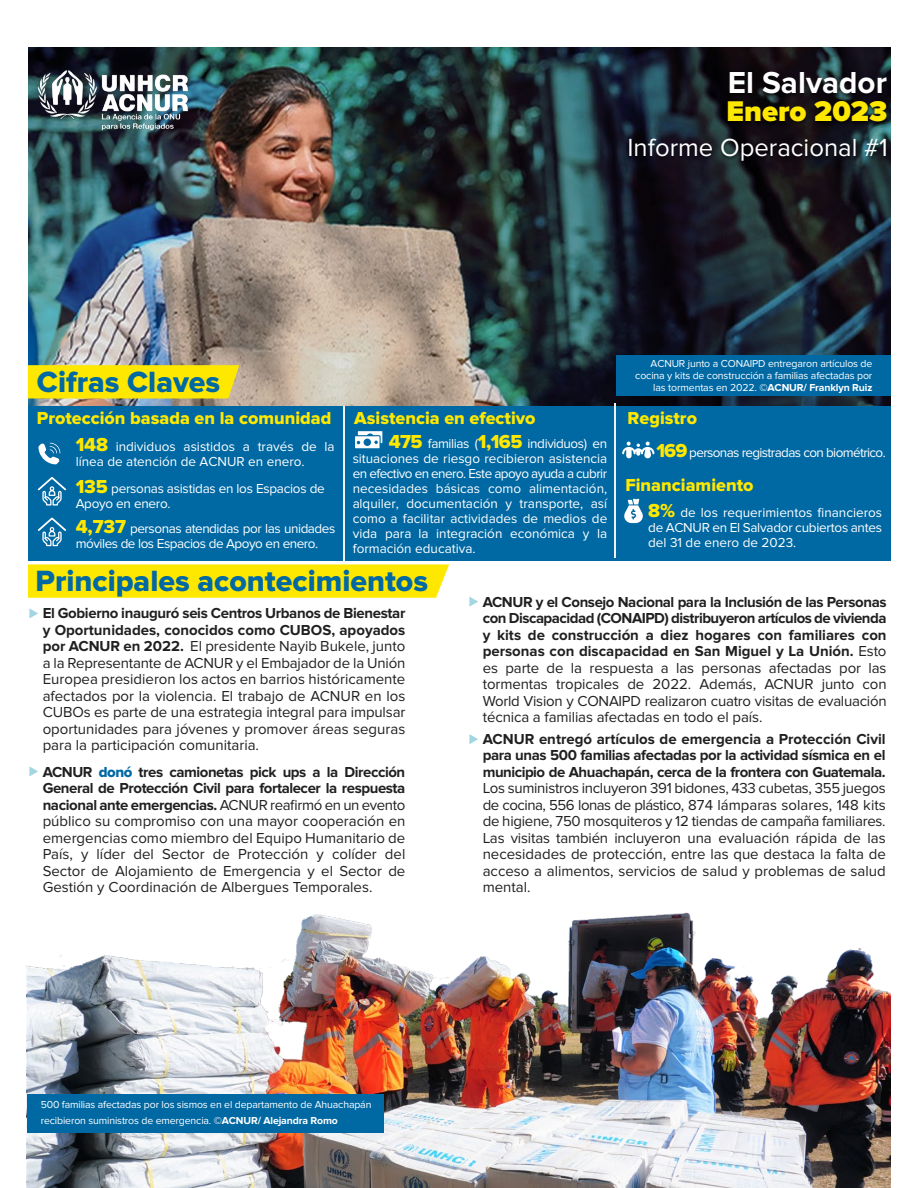
<style>
.page{position:relative;width:918px;height:1188px;background:#fff}
.page>*{position:absolute;margin:0;border:0;box-sizing:border-box;transform-origin:0 0}
.t1{font:700 31.5px "Proxima Nova";color:#fff}
.t2{font:30.3px "Proxima Nova Extrabld";color:#0069a4}
.t3{font:900 29.55px "Proxima Nova";color:#ffe800}
.t4{font:25.65px "Proxima Nova";color:#fff}
.t5{font:18px "Proxima Nova Extrabld";color:#ffe800}
.t6{font:15px/16.5px "Proxima Nova";color:#202020;text-align:justify}
.t7{font:700 15px/16.5px "Proxima Nova";letter-spacing:-.02em;color:#202020;text-align:justify}
.t8{font:13.5px/15px "Proxima Nova";letter-spacing:-.02em;color:#fff;text-align:justify}
.t9{font:13.5px "Proxima Nova";letter-spacing:-.035em;color:#000;scale:.47 1}
.t10{font:13.5px/15px "Proxima Nova";color:#fff}
.t11{font:13.5px "Proxima Nova";letter-spacing:-.045em;color:#fff}
.t12{font:10.5px/12px "Proxima Nova";letter-spacing:-.015em;color:#fff}
.s1{font-weight:700}
.s2{font-family:"Proxima Nova Extrabld";font-size:19.5px;color:#ffe800}
.s3{font-family:"Proxima Nova Extrabld";color:#0069a4}
.s4{font-weight:400}
</style>
<div class="page">
<img style="left:27px;top:912px;width:864px;height:276px">
<img style="left:28px;top:48px;width:863px;height:510px">
<img style="left:28px;top:54px;width:176px;height:93px">
<div style="left:28px;top:365px;width:211px;height:33px;background:#ffe800"></div>
<svg style="left:28px;top:564px;width:421px;height:34px;background:#ffe809"></svg>
<svg style="left:29px;top:608px;width:9px;height:11px"></svg>
<svg style="left:29px;top:766px;width:9px;height:10px"></svg>
<svg style="left:469px;top:734px;width:9px;height:10px"></svg>
<svg style="left:469px;top:597px;width:9px;height:10px"></svg>
<svg style="left:168px;top:951px;width:13px;height:13px"></svg>
<svg style="left:208px;top:956px;width:14px;height:11px"></svg>
<svg style="left:265px;top:1023px;width:26px;height:16px"></svg>
<div style="left:28px;top:406px;width:862px;height:154px;background:#0069a4"></div>
<img style="left:624px;top:65px;width:267px;height:104px">
<hr style="left:343px;top:406px;width:2px;height:155px;background:#f1f1f1">
<hr style="left:614px;top:404px;width:2px;height:154px;background:#f1f1f1">
<svg style="left:38px;top:443px;width:22px;height:21px"></svg>
<svg style="left:355px;top:431px;width:27px;height:17px"></svg>
<svg style="left:624px;top:499px;width:19px;height:24px"></svg>
<svg style="left:38px;top:477px;width:28px;height:29px"></svg>
<svg style="left:38px;top:517px;width:28px;height:29px"></svg>
<svg style="left:622px;top:442px;width:32px;height:16px"></svg>
<div style="left:27px;top:1095px;width:357px;height:38px;background:#0069a4"></div>
<div style="left:616px;top:355px;width:275px;height:41px;background:#0069a4"></div>
<h1 class="t1" style="left:728px;top:64px;width:161px">El Salvador</h1>
<h3 class="t3" style="left:727px;top:94px;width:162px">Enero 2023</h3>
<h2 class="t2" style="left:37px;top:365px;width:185px">Cifras Claves</h2>
<h3 class="t4" style="left:628px;top:132px;width:262px">Informe Operacional #1</h3>
<p class="t12" style="left:635px;top:357px;width:239px;text-align:right">ACNUR junto a CONAIPD entregaron artículos de cocina y kits de construcción a familias afectadas por las tormentas en 2022. <span class="s1">©ACNUR/ Franklyn Ruiz</span></p>
<p class="t5" style="left:37px;top:408px;width:296px">Protección basada en la comunidad</p>
<p class="t5" style="left:354px;top:408px;width:183px">Asistencia en efectivo</p>
<p class="t5" style="left:628px;top:408px;width:71px">Registro</p>
<p class="t10" style="left:76px;top:440px;width:261px"><span class="s2">148</span> individuos asistidos a través de la línea de atención de ACNUR en enero.</p>
<p class="t8" style="left:353px;top:436px;width:256px;text-indent:36px"><span class="s2">475</span> familias (<span class="s2">1,165</span> individuos) en situaciones de riesgo recibieron asistencia en efectivo en enero. Este apoyo ayuda a cubrir necesidades básicas como alimentación, alquiler, documentación y transporte, así como a facilitar actividades de medios de vida para la integración económica y la formación educativa.</p>
<p class="t8" style="left:76px;top:481px;width:251px"><span class="s2">135</span> personas asistidas en los Espacios de<br>Apoyo en enero.</p>
<p class="t8" style="left:76px;top:521px;width:261px"><span class="s2">4,737</span> personas atendidas por las unidades móviles de los Espacios de Apoyo en enero.</p>
<p class="t11" style="left:656px;top:445px;width:231px"><span class="s2">169</span> personas registradas con biométrico.</p>
<p class="t5" style="left:625px;top:474px;width:130px">Financiamiento</p>
<p class="t8" style="left:648px;top:506px;width:236px"><span class="s2">8%</span> de los requerimientos financieros de ACNUR en El Salvador cubiertos antes del 31 de enero de 2023.</p>
<h2 class="t2" style="left:36px;top:564px;width:394px">Principales acontecimientos</h2>
<p class="t6" style="left:43px;top:605px;width:364px"><span class="s1">El Gobierno inauguró seis Centros Urbanos de Bienestar y Oportunidades, conocidos como CUBOS, apoyados por ACNUR en 2022.</span> El presidente Nayib Bukele, junto a la Representante de ACNUR y el Embajador de la Unión Europea presidieron los actos en barrios históricamente afectados por la violencia. El trabajo de ACNUR en los CUBOs es parte de una estrategia integral para impulsar oportunidades para jóvenes y promover áreas seguras para la participación comunitaria.</p>
<p class="t6" style="left:43px;top:764px;width:364px"><span class="s1">ACNUR</span> <span class="s3">donó</span> <span class="s1">tres camionetas pick ups a la Dirección General de Protección Civil para fortalecer la respuesta nacional ante emergencias.</span> ACNUR reafirmó en un evento público su compromiso con una mayor cooperación en emergencias como miembro del Equipo Humanitario de País, y líder del Sector de Protección y colíder del Sector de Alojamiento de Emergencia y el Sector de Gestión y Coordinación de Albergues Temporales.</p>
<p class="t9" style="left:46px;top:765px;width:766px">https://www.acnur.org/noticias/press/2023/1/63d41e7b26/acnur-en-el-salvador-entrega-tres-vehiculos-a-proteccion-civil-para-fortalecer.html</p>
<p class="t7" style="left:483px;top:594px;width:405px">ACNUR y el Consejo Nacional para la Inclusión de las Personas con Discapacidad (CONAIPD) distribuyeron artículos de vivienda y kits de construcción a diez hogares con familiares con personas con discapacidad en San Miguel y La Unión. <span class="s4">Esto es parte de la respuesta a las personas afectadas por las tormentas tropicales de 2022. Además, ACNUR junto con World Vision y CONAIPD realizaron cuatro visitas de evaluación técnica a familias afectadas en todo el país.</span></p>
<p class="t7" style="left:483px;top:731px;width:405px">ACNUR entregó artículos de emergencia a Protección Civil para unas 500 familias afectadas por la actividad sísmica en el municipio de Ahuachapán, cerca de la frontera con Guatemala.</p>
<p class="t6" style="left:483px;top:780px;width:405px">Los suministros incluyeron 391 bidones, 433 cubetas, 355 juegos de cocina, 556 lonas de plástico, 874 lámparas solares, 148 kits de higiene, 750 mosquiteros y 12 tiendas de campaña familiares.<br>Las visitas también incluyeron una evaluación rápida de las necesidades de protección, entre las que destaca la falta de acceso a alimentos, servicios de salud y problemas de salud mental.</p>
<p class="t12" style="left:41px;top:1096px;width:332px;line-height:16.5px">500 familias afectadas por los sismos en el departamento de Ahuachapán recibieron suministros de emergencia. <span class="s1">©ACNUR/ Alejandra Romo</span></p>
</div>
